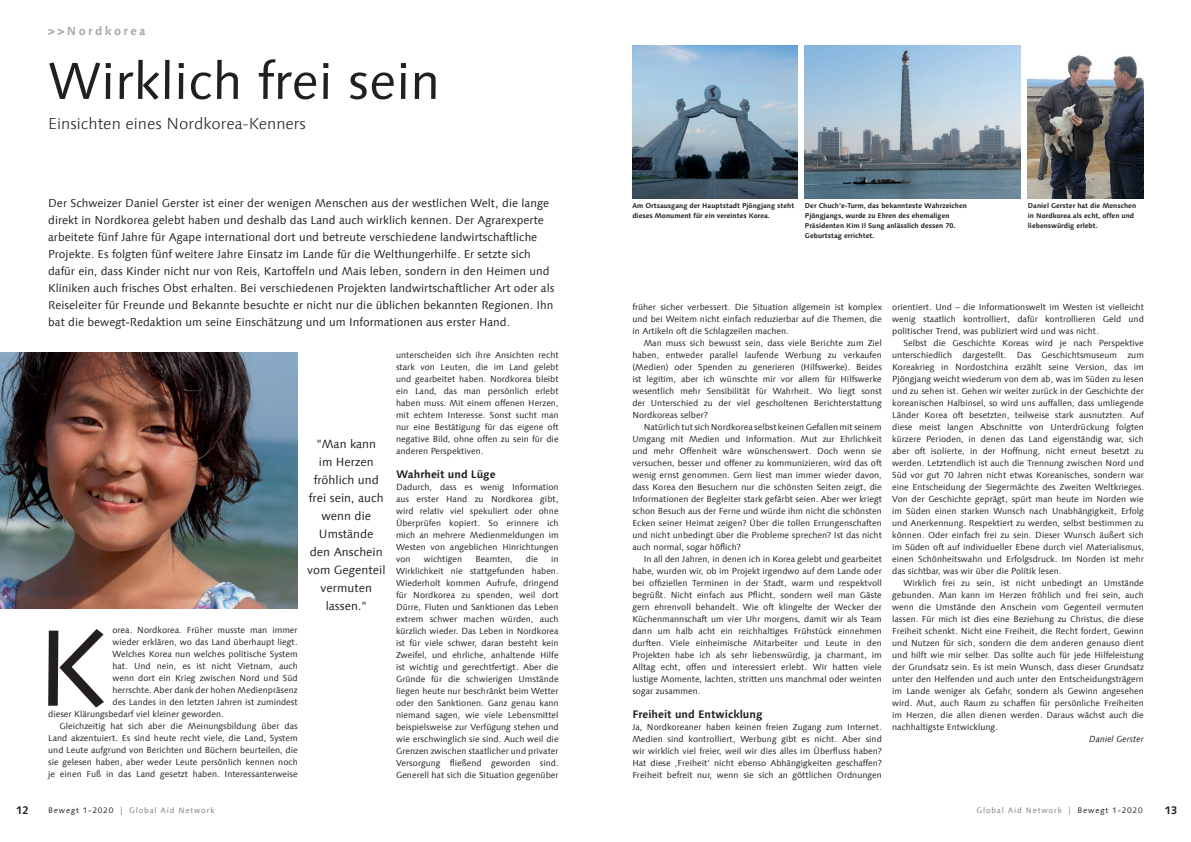
<style>
.page{position:relative;width:1191px;height:842px;background:#fff}
.page>*{position:absolute;margin:0;border:0;box-sizing:border-box;transform-origin:0 0}
.t1{font:51.9px "Linotype Syntax Com";color:#231f20}
.t2{font:300 16px "Linotype Syntax Com";color:#231f20}
.t3{font:12px/18px "Linotype Syntax Com";color:#231f20;text-align:center}
.t4{font:700 12px "Linotype Syntax Com";letter-spacing:.2em;color:#a8a9ad}
.t5{font:11.5px/17px "Linotype Syntax Com";color:#231f20}
.t6{font:700 11px "Linotype Syntax Com";color:#231f20}
.t7{font:8.8px/12px "Linotype Syntax Com";color:#231f20;text-align:justify}
.t8{font:italic 8.8px "Linotype Syntax Com";color:#231f20}
.t9{font:8px "Linotype Syntax Com";letter-spacing:.1em;color:#7e8083}
.t10{font:700 7px/10px "Linotype Syntax Com";color:#231f20}
.s1{color:#231f20}
.s2{font-family:"Helvetica";font-weight:700;color:#76787b}
</style>
<div class="page">
<img style="left:804px;top:45px;width:216px;height:153px">
<img style="left:632px;top:45px;width:165px;height:153px">
<img style="left:1028px;top:55px;width:116px;height:143px">
<img style="left:0;top:353px;width:298px;height:256px">
<svg style="left:48px;top:629px;width:56px;height:78px"></svg>
<h3 class="t4" style="left:48px;top:23px;width:99px">&gt;&gt;Nordkorea</h3>
<h1 class="t1" style="left:48px;top:49px;width:393px">Wirklich frei sein</h1>
<h2 class="t2" style="left:48px;top:114px;width:259px">Einsichten eines Nordkorea-Kenners</h2>
<p class="t5" style="left:48px;top:194px;width:508px">Der Schweizer Daniel Gerster ist einer der wenigen Menschen aus der westlichen Welt, die lange direkt in Nordkorea gelebt haben und deshalb das Land auch wirklich kennen. Der Agrarexperte arbeitete fünf Jahre für Agape international dort und betreute verschiedene landwirtschaftliche Projekte. Es folgten fünf weitere Jahre Einsatz im Lande für die Welthungerhilfe. Er setzte sich dafür ein, dass Kinder nicht nur von Reis, Kartoffeln und Mais leben, sondern in den Heimen und Kliniken auch frisches Obst erhalten. Bei verschiedenen Projekten landwirtschaftlicher Art oder als Reiseleiter für Freunde und Bekannte besuchte er nicht nur die üblichen bekannten Regionen. Ihn bat die bewegt-Redaktion um seine Einschätzung und um Informationen aus erster Hand.</p>
<p class="t10" style="left:632px;top:200px;width:163px">Am Ortsausgang der Hauptstadt Pjöngjang steht dieses Monument für ein vereintes Korea.</p>
<p class="t10" style="left:805px;top:200px;width:164px">Der Chuch’e-Turm, das bekannteste Wahrzeichen Pjöngjangs, wurde zu Ehren des ehemaligen Präsidenten Kim Il Sung anlässlich dessen 70.<br>Geburtstag errichtet.</p>
<p class="t10" style="left:1028px;top:200px;width:110px">Daniel Gerster hat die Menschen in Nordkorea als echt, offen und liebenswürdig erlebt.</p>
<p class="t7" style="left:892px;top:301px;width:253px">orientiert. Und – die Informationswelt im Westen ist vielleicht wenig staatlich kontrolliert, dafür kontrollieren Geld und politischer Trend, was publiziert wird und was nicht.</p>
<p class="t7" style="left:892px;top:337px;width:253px;text-indent:11px">Selbst die Geschichte Koreas wird je nach Perspektive unterschiedlich dargestellt. Das Geschichtsmuseum zum Koreakrieg in Nordostchina erzählt seine Version, das im Pjöngjang weicht wiederum von dem ab, was im Süden zu lesen und zu sehen ist. Gehen wir weiter zurück in der Geschichte der koreanischen Halbinsel, so wird uns auffallen, dass umliegende Länder Korea oft besetzten, teilweise stark ausnutzten. Auf diese meist langen Abschnitte von Unterdrückung folgten kürzere Perioden, in denen das Land eigenständig war, sich aber oft isolierte, in der Hoffnung, nicht erneut besetzt zu werden. Letztendlich ist auch die Trennung zwischen Nord und Süd vor gut 70 Jahren nicht etwas Koreanisches, sondern war eine Entscheidung der Siegermächte des Zweiten Weltkrieges.<br>Von der Geschichte geprägt, spürt man heute im Norden wie im Süden einen starken Wunsch nach Unabhängigkeit, Erfolg und Anerkennung. Respektiert zu werden, selbst bestimmen zu können. Oder einfach frei zu sein. Dieser Wunsch äußert sich im Süden oft auf individueller Ebene durch viel Materialismus, einen Schönheitswahn und Erfolgsdruck. Im Norden ist mehr das sichtbar, was wir über die Politik lesen.</p>
<p class="t7" style="left:892px;top:577px;width:253px;text-indent:11px">Wirklich frei zu sein, ist nicht unbedingt an Umstände gebunden. Man kann im Herzen fröhlich und frei sein, auch wenn die Umstände den Anschein vom Gegenteil vermuten lassen. Für mich ist dies eine Beziehung zu Christus, die diese Freiheit schenkt. Nicht eine Freiheit, die Recht fordert, Gewinn und Nutzen für sich, sondern die dem anderen genauso dient und hilft wie mir selber. Das sollte auch für jede Hilfeleistung der Grundsatz sein. Es ist mein Wunsch, dass dieser Grundsatz unter den Helfenden und auch unter den Entscheidungsträgern im Lande weniger als Gefahr, sondern als Gewinn angesehen wird. Mut, auch Raum zu schaffen für persönliche Freiheiten im Herzen, die allen dienen werden. Daraus wächst auch die nachhaltigste Entwicklung.</p>
<p class="t8" style="left:1089px;top:734px;width:56px">Daniel Gerster</p>
<p class="t7" style="left:632px;top:301px;width:251px">früher sicher verbessert. Die Situation allgemein ist komplex und bei Weitem nicht einfach reduzierbar auf die Themen, die in Artikeln oft die Schlagzeilen machen.</p>
<p class="t7" style="left:632px;top:337px;width:251px;text-indent:11px">Man muss sich bewusst sein, dass viele Berichte zum Ziel haben, entweder parallel laufende Werbung zu verkaufen (Medien) oder Spenden zu generieren (Hilfswerke). Beides ist legitim, aber ich wünschte mir vor allem für Hilfswerke wesentlich mehr Sensibilität für Wahrheit. Wo liegt sonst der Unterschied zu der viel gescholtenen Berichterstattung Nordkoreas selber?</p>
<p class="t7" style="left:632px;top:421px;width:251px;text-indent:11px">Natürlich tut sich Nordkorea selbst keinen Gefallen mit seinem Umgang mit Medien und Information. Mut zur Ehrlichkeit und mehr Offenheit wäre wünschenswert. Doch wenn sie versuchen, besser und offener zu kommunizieren, wird das oft wenig ernst genommen. Gern liest man immer wieder davon, dass Korea den Besuchern nur die schönsten Seiten zeigt, die Informationen der Begleiter stark gefärbt seien. Aber wer kriegt schon Besuch aus der Ferne und würde ihm nicht die schönsten Ecken seiner Heimat zeigen? Über die tollen Errungenschaften und nicht unbedingt über die Probleme sprechen? Ist das nicht auch normal, sogar höflich?</p>
<p class="t7" style="left:632px;top:553px;width:251px;text-indent:11px">In all den Jahren, in denen ich in Korea gelebt und gearbeitet habe, wurden wir, ob im Projekt irgendwo auf dem Lande oder bei offiziellen Terminen in der Stadt, warm und respektvoll begrüßt. Nicht einfach aus Pflicht, sondern weil man Gäste gern ehrenvoll behandelt. Wie oft klingelte der Wecker der Küchenmannschaft um vier Uhr morgens, damit wir als Team dann um halb acht ein reichhaltiges Frühstück einnehmen durften. Viele einheimische Mitarbeiter und Leute in den Projekten habe ich als sehr liebenswürdig, ja charmant, im Alltag echt, offen und interessiert erlebt. Wir hatten viele lustige Momente, lachten, stritten uns manchmal oder weinten sogar zusammen.</p>
<p class="t6" style="left:632px;top:707px;width:132px">Freiheit und Entwicklung</p>
<p class="t7" style="left:632px;top:721px;width:251px">Ja, Nordkoreaner haben keinen freien Zugang zum Internet.<br>Medien sind kontrolliert, Werbung gibt es nicht. Aber sind wir wirklich viel freier, weil wir dies alles im Überfluss haben?<br>Hat diese ‚Freiheit‘ nicht ebenso Abhängigkeiten geschaffen?<br>Freiheit befreit nur, wenn sie sich an göttlichen Ordnungen</p>
<p class="t7" style="left:396px;top:349px;width:164px">unterscheiden sich ihre Ansichten recht stark von Leuten, die im Land gelebt und gearbeitet haben. Nordkorea bleibt ein Land, das man persönlich erlebt haben muss. Mit einem offenen Herzen, mit echtem Interesse. Sonst sucht man nur eine Bestätigung für das eigene oft negative Bild, ohne offen zu sein für die anderen Perspektiven.</p>
<p class="t6" style="left:396px;top:467px;width:101px">Wahrheit und Lüge</p>
<p class="t7" style="left:396px;top:481px;width:164px">Dadurch, dass es wenig Information aus erster Hand zu Nordkorea gibt, wird relativ viel spekuliert oder ohne Überprüfen kopiert. So erinnere ich mich an mehrere Medienmeldungen im Westen von angeblichen Hinrichtungen von</p>
<h3 class="t3" style="left:307px;top:435px;width:80px">"Man kann<br>im Herzen fröhlich und frei sein, auch wenn die<br>Umstände<br>den Anschein vom Gegenteil vermuten lassen."</h3>
<p class="t7" style="left:424px;top:553px;width:40px">wichtigen</p>
<p class="t7" style="left:475px;top:553px;width:39px">Beamten,</p>
<p class="t7" style="left:526px;top:553px;width:14px">die</p>
<p class="t7" style="left:396px;top:553px;width:164px;text-indent:155px">in Wirklichkeit nie stattgefunden haben.<br>Wiederholt kommen Aufrufe, dringend für Nordkorea zu spenden, weil dort Dürre, Fluten und Sanktionen das Leben extrem schwer machen würden, auch kürzlich wieder. Das Leben in Nordkorea ist für viele schwer, daran besteht kein Zweifel, und ehrliche, anhaltende Hilfe ist wichtig und gerechtfertigt. Aber die Gründe für die schwierigen Umstände liegen heute nur beschränkt beim Wetter oder den Sanktionen. Ganz genau kann niemand sagen, wie viele Lebensmittel beispielsweise zur Verfügung stehen und wie erschwinglich sie sind. Auch weil die Grenzen zwischen staatlicher und privater Versorgung fließend geworden sind.<br>Generell hat sich die Situation gegenüber</p>
<p class="t7" style="left:112px;top:624px;width:187px">orea. Nordkorea. Früher musste man immer</p>
<p class="t7" style="left:112px;top:636px;width:187px">wieder erklären, wo das Land überhaupt liegt.</p>
<p class="t7" style="left:112px;top:648px;width:187px">Welches Korea nun welches politische System</p>
<p class="t7" style="left:112px;top:660px;width:187px">hat. Und nein, es ist nicht Vietnam, auch</p>
<p class="t7" style="left:112px;top:672px;width:187px">wenn dort ein Krieg zwischen Nord und Süd</p>
<p class="t7" style="left:112px;top:684px;width:187px">herrschte. Aber dank der hohen Medienpräsenz</p>
<p class="t7" style="left:112px;top:696px;width:187px">des Landes in den letzten Jahren ist zumindest</p>
<p class="t7" style="left:48px;top:708px;width:177px">dieser Klärungsbedarf viel kleiner geworden.</p>
<p class="t7" style="left:60px;top:720px;width:240px">Gleichzeitig hat sich aber die Meinungsbildung über das</p>
<p class="t7" style="left:48px;top:732px;width:251px">Land akzentuiert. Es sind heute recht viele, die Land, System</p>
<p class="t7" style="left:48px;top:744px;width:251px">und Leute aufgrund von Berichten und Büchern beurteilen, die</p>
<p class="t7" style="left:48px;top:756px;width:251px">sie gelesen haben, aber weder Leute persönlich kennen noch</p>
<p class="t7" style="left:48px;top:768px;width:251px">je einen Fuß in das Land gesetzt haben. Interessanterweise</p>
<p class="t6" style="left:16px;top:803px;width:14px">12</p>
<p class="t9" style="left:48px;top:805px;width:168px"><span class="s1">Bewegt 1-2020</span> <span class="s2">│</span> Global Aid Network</p>
<p class="t9" style="left:976px;top:805px;width:168px">Global Aid Network <span class="s2">│</span> <span class="s1">Bewegt 1-2020</span></p>
<p class="t6" style="left:1164px;top:803px;width:14px">13</p>
</div>
